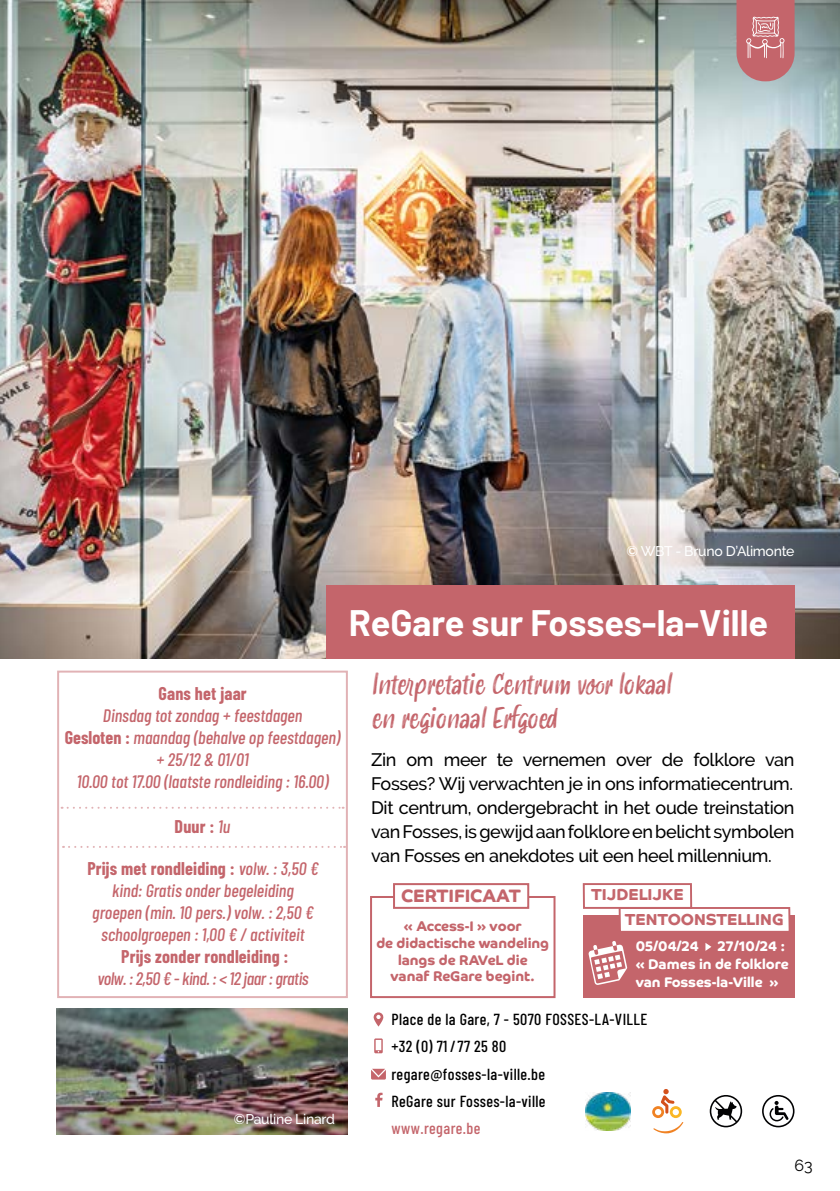
<style>
.page{position:relative;width:840px;height:1191px;background:#fff}
.page>*{position:absolute;margin:0;border:0;box-sizing:border-box;transform-origin:0 0}
.t1{font:700 36px "Barlow";color:#fff}
.t2{font:italic 28px/33.6px "Smoothy";letter-spacing:-.025em;color:#c4656b}
.t3{font:italic 500 18px/22px "Barlow Condensed";color:#c4656b;text-align:center}
.t4{font:500 18px/24px "Raleway";letter-spacing:-.02em;color:#000;text-align:justify}
.t5{font:700 18px "Barlow Condensed";letter-spacing:.01em;color:#c4656b}
.t6{font:italic 500 18px "Barlow Condensed";letter-spacing:-.025em;color:#c4656b}
.t7{font:700 18px "Co Headline";color:#c4656b}
.t8{font:500 16px/27.4px "Barlow Condensed";letter-spacing:.025em;color:#000}
.t9{font:700 16px "Co Headline";color:#c4656b}
.t10{font:500 16px "Barlow Condensed";letter-spacing:.025em;color:#c4656b}
.t11{font:16px "Raleway";color:#000}
.t12{font:700 14px/16.8px "Co Headline";color:#c4656b;text-align:center}
.t13{font:700 14px/18px "Co Headline";color:#fff}
.t14{font:500 14px "Raleway";letter-spacing:-.02em;color:#fff}
.s1{font-weight:700;font-style:normal}
.s2{font-weight:500;font-style:italic}
</style>
<div class="page">
<img style="left:57px;top:1009px;width:290px;height:125px">
<img style="left:0;top:0;width:839px;height:658px">
<svg style="left:62px;top:806px;width:281px;height:2px"></svg>
<svg style="left:63px;top:846px;width:282px;height:2px"></svg>
<div style="left:326px;top:585px;width:468px;height:73px;background:#c4656b"></div>
<div style="left:370px;top:896px;width:185px;height:102px;border:2px solid #c4656b"></div>
<div style="left:393px;top:883px;width:136px;height:26px;background:#fff;border:2px solid #c4656b"></div>
<div style="left:582px;top:915px;width:212px;height:83px;background:#c4656b"></div>
<svg style="left:705px;top:943px;width:6px;height:8px"></svg>
<svg style="left:588px;top:941px;width:39px;height:44px"></svg>
<div style="left:619px;top:908px;width:170px;height:23px;background:#fff"></div>
<div style="left:618px;top:907px;width:172px;height:25px;border:2px solid #c4656b"></div>
<div style="left:582px;top:883px;width:109px;height:26px;border:2px solid #c4656b"></div>
<svg style="left:374px;top:1038px;width:8px;height:15px"></svg>
<svg style="left:373px;top:1012px;width:10px;height:14px"></svg>
<svg style="left:371px;top:1068px;width:14px;height:11px"></svg>
<svg style="left:375px;top:1092px;width:7px;height:15px"></svg>
<svg style="left:709px;top:1095px;width:32px;height:32px"></svg>
<svg style="left:652px;top:1089px;width:31px;height:44px"></svg>
<img style="left:585px;top:1092px;width:45px;height:38px">
<svg style="left:762px;top:1095px;width:32px;height:32px"></svg>
<svg style="left:736px;top:0;width:58px;height:81px;background:#c6777c"></svg>
<p class="t14" style="left:626px;top:542px;width:169px">© WBT - Bruno D’Alimonte</p>
<h1 class="t1" style="left:348px;top:596px;width:420px">ReGare sur Fosses-la-Ville</h1>
<p class="t5" style="left:158px;top:680px;width:90px">Gans het jaar</p>
<p class="t3" style="left:65px;top:703px;width:277px">Dinsdag tot zondag + feestdagen<br><span class="s1">Gesloten :</span> maandag (behalve op feestdagen) + 25/12 &amp; 01/01<br>10.00 tot 17.00 (laatste rondleiding : 16.00)</p>
<p class="t5" style="left:174px;top:814px;width:57px">Duur : <span class="s2">1u</span></p>
<p class="t3" style="left:87px;top:856px;width:232px"><span class="s1">Prijs met rondleiding :</span> volw. : 3,50 € kind: Gratis onder begeleiding groepen (min. 10 pers.) volw. : 2,50 € schoolgroepen : 1,00 € / activiteit</p>
<p class="t5" style="left:121px;top:943px;width:169px">Prijs zonder rondleiding :</p>
<p class="t6" style="left:97px;top:965px;width:213px">volw. : 2,50 € - kind. : &lt; 12 jaar : gratis</p>
<p class="t14" style="left:234px;top:1111px;width:103px">©Pauline Linard</p>
<h2 class="t2" style="left:371px;top:668px;width:302px">Interpretatie Centrum voor lokaal en regionaal Erfgoed</h2>
<p class="t4" style="left:371px;top:747px;width:424px">Zin om meer te vernemen over de folklore van Fosses? Wij verwachten je in ons informatiecentrum.<br>Dit centrum, ondergebracht in het oude treinstation van Fosses, is gewijd aan folklore en belicht symbolen van Fosses en anekdotes uit een heel millennium.</p>
<p class="t7" style="left:401px;top:885px;width:121px">CERTIFICAAT</p>
<p class="t12" style="left:376px;top:917px;width:174px">« Access-I » voor<br>de didactische wandeling langs de RAVeL die<br>vanaf ReGare begint.</p>
<p class="t9" style="left:591px;top:885px;width:94px">TIJDELIJKE</p>
<p class="t9" style="left:624px;top:910px;width:160px">TENTOONSTELLING</p>
<p class="t13" style="left:635px;top:937px;width:154px;text-indent:82px">27/10/24 : « Dames in de folklore van Fosses-la-Ville »</p>
<p class="t13" style="left:635px;top:937px;width:64px">05/04/24</p>
<p class="t8" style="left:391px;top:1004px;width:257px">Place de la Gare, 7 - 5070 FOSSES-LA-VILLE +32 (0) 71 / 77 25 80 regare@fosses-la-ville.be</p>
<p class="t8" style="left:391px;top:1086px;width:156px">ReGare sur Fosses-la-ville</p>
<p class="t10" style="left:391px;top:1117px;width:90px">www.regare.be</p>
<p class="t11" style="left:794px;top:1156px;width:20px">63</p>
</div>
